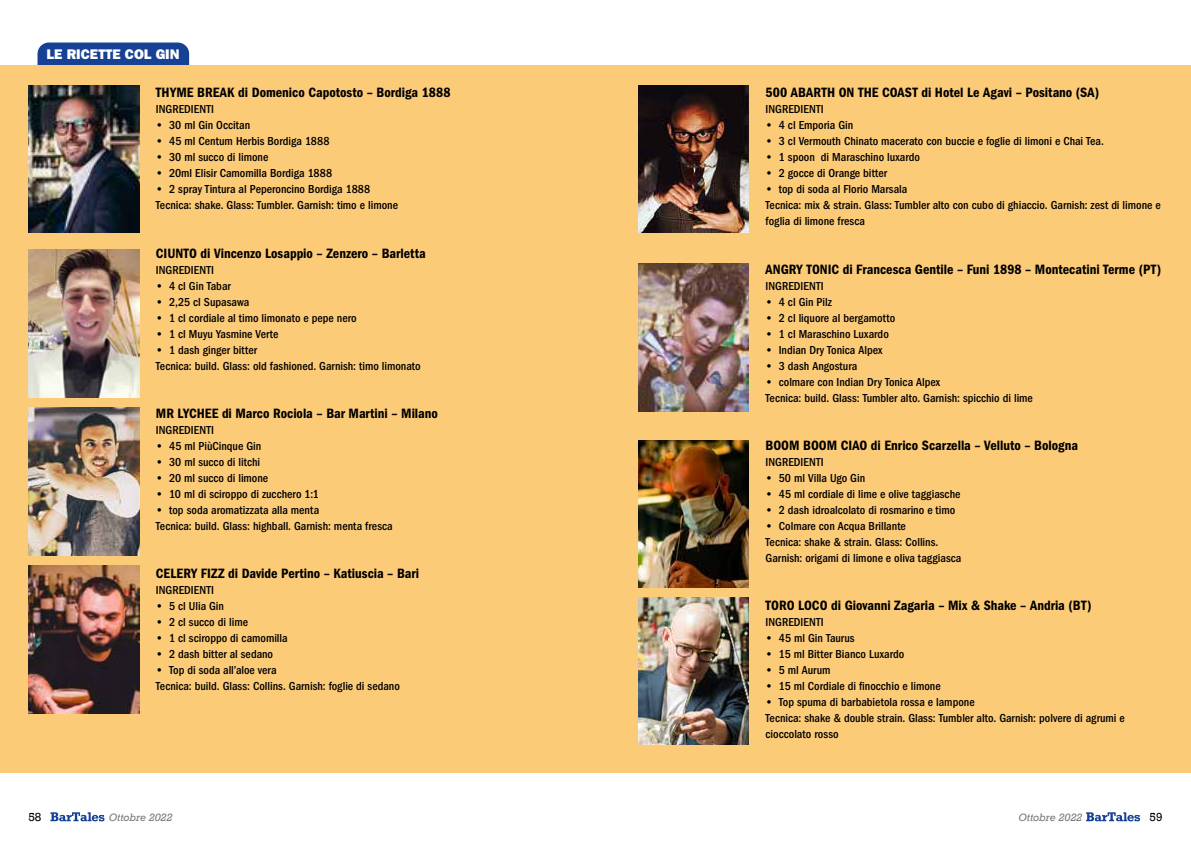
<style>
.page{position:relative;width:1191px;height:842px;background:#fff}
.page>*{position:absolute;margin:0;border:0;box-sizing:border-box;transform-origin:0 0}
.t1{font:14px "ITC Franklin Gothic Std Dm Cd";color:#000}
.t2{font:14px "ITC Franklin Gothic Std Hvy";color:#fff}
.t3{font:500 condensed 12px/16px "ITC Franklin Gothic Std";color:#000}
.t4{font:12px "Rockwell";color:#000}
.t5{font:italic 10px "Rockwell";color:#7c7b7b}
.s1{font-weight:600;font-stretch:normal}
</style>
<div class="page">
<div style="left:38px;top:43px;width:151px;height:22px;background:#164194"></div>
<div style="left:0;top:65px;width:1191px;height:708px;background:#fccb78"></div>
<img style="left:28px;top:85px;width:111px;height:148px">
<img style="left:638px;top:85px;width:111px;height:148px">
<img style="left:638px;top:264px;width:111px;height:147px">
<img style="left:638px;top:440px;width:111px;height:148px">
<img style="left:638px;top:597px;width:111px;height:148px">
<img style="left:28px;top:250px;width:111px;height:148px">
<img style="left:28px;top:408px;width:111px;height:148px">
<img style="left:28px;top:566px;width:111px;height:148px">
<svg style="left:50px;top:812px;width:54px;height:9px"></svg>
<svg style="left:1086px;top:812px;width:54px;height:9px"></svg>
<p class="t2" style="left:47px;top:46px;width:135px">LE RICETTE COL GIN</p>
<p class="t1" style="left:156px;top:85px;width:296px">THYME BREAK di Domenico Capotosto – Bordiga 1888</p>
<p class="t3" style="left:156px;top:102px;width:59px">INGREDIENTI</p>
<p class="t3" style="left:156px;top:118px;width:96px"><span class="s1">•</span> 30 ml Gin Occitan</p>
<p class="t3" style="left:156px;top:134px;width:175px"><span class="s1">•</span> 45 ml Centum Herbis Bordiga 1888</p>
<p class="t3" style="left:156px;top:150px;width:114px"><span class="s1">•</span> 30 ml succo di limone</p>
<p class="t3" style="left:156px;top:166px;width:178px"><span class="s1">•</span> 20ml Elisir Camomilla Bordiga 1888</p>
<p class="t3" style="left:156px;top:182px;width:243px"><span class="s1">•</span> 2 spray Tintura al Peperoncino Bordiga 1888<br>Tecnica: shake. Glass: Tumbler. Garnish: timo e limone</p>
<p class="t1" style="left:156px;top:245px;width:271px">CIUNTO di Vincenzo Losappio – Zenzero – Barletta</p>
<p class="t3" style="left:156px;top:262px;width:59px">INGREDIENTI</p>
<p class="t3" style="left:156px;top:278px;width:76px"><span class="s1">•</span> 4 cl Gin Tabar</p>
<p class="t3" style="left:156px;top:294px;width:95px"><span class="s1">•</span> 2,25 cl Supasawa</p>
<p class="t3" style="left:156px;top:310px;width:202px"><span class="s1">•</span> 1 cl cordiale al timo limonato e pepe nero</p>
<p class="t3" style="left:156px;top:326px;width:124px"><span class="s1">•</span> 1 cl Muyu Yasmine Verte</p>
<p class="t3" style="left:156px;top:342px;width:266px"><span class="s1">•</span> 1 dash ginger bitter<br>Tecnica: build. Glass: old fashioned. Garnish: timo limonato</p>
<p class="t1" style="left:156px;top:405px;width:283px">MR LYCHEE di Marco Rociola – Bar Martini – Milano</p>
<p class="t3" style="left:156px;top:422px;width:59px">INGREDIENTI</p>
<p class="t3" style="left:156px;top:438px;width:107px"><span class="s1">•</span> 45 ml PiùCinque Gin</p>
<p class="t3" style="left:156px;top:454px;width:106px"><span class="s1">•</span> 30 ml succo di litchi</p>
<p class="t3" style="left:156px;top:470px;width:114px"><span class="s1">•</span> 20 ml succo di limone</p>
<p class="t3" style="left:156px;top:486px;width:164px"><span class="s1">•</span> 10 ml di sciroppo di zucchero 1:1</p>
<p class="t3" style="left:156px;top:502px;width:238px"><span class="s1">•</span> top soda aromatizzata alla menta<br>Tecnica: build. Glass: highball. Garnish: menta fresca</p>
<p class="t1" style="left:156px;top:565px;width:265px">CELERY FIZZ di Davide Pertino – Katiuscia – Bari</p>
<p class="t3" style="left:156px;top:582px;width:59px">INGREDIENTI</p>
<p class="t3" style="left:156px;top:598px;width:70px"><span class="s1">•</span> 5 cl Ulia Gin</p>
<p class="t3" style="left:156px;top:614px;width:94px"><span class="s1">•</span> 2 cl succo di lime</p>
<p class="t3" style="left:156px;top:630px;width:133px"><span class="s1">•</span> 1 cl sciroppo di camomilla</p>
<p class="t3" style="left:156px;top:646px;width:119px"><span class="s1">•</span> 2 dash bitter al sedano</p>
<p class="t3" style="left:156px;top:662px;width:245px"><span class="s1">•</span> Top di soda all’aloe vera<br>Tecnica: build. Glass: Collins. Garnish: foglie di sedano</p>
<p class="t1" style="left:765px;top:85px;width:335px">500 ABARTH ON THE COAST di Hotel Le Agavi – Positano (SA)</p>
<p class="t3" style="left:765px;top:102px;width:59px">INGREDIENTI</p>
<p class="t3" style="left:765px;top:118px;width:89px"><span class="s1">•</span> 4 cl Emporia Gin</p>
<p class="t3" style="left:765px;top:134px;width:340px"><span class="s1">•</span> 3 cl Vermouth Chinato macerato con buccie e foglie di limoni e Chai Tea.</p>
<p class="t3" style="left:765px;top:150px;width:156px"><span class="s1">•</span> 1 spoon di Maraschino luxardo</p>
<p class="t3" style="left:765px;top:166px;width:123px"><span class="s1">•</span> 2 gocce di Orange bitter</p>
<p class="t3" style="left:765px;top:182px;width:397px"><span class="s1">•</span> top di soda al Florio Marsala<br>Tecnica: mix &amp; strain. Glass: Tumbler alto con cubo di ghiaccio. Garnish: zest di limone e foglia di limone fresca</p>
<p class="t1" style="left:765px;top:261px;width:397px">ANGRY TONIC di Francesca Gentile – Funi 1898 – Montecatini Terme (PT)</p>
<p class="t3" style="left:765px;top:278px;width:59px">INGREDIENTI</p>
<p class="t3" style="left:765px;top:294px;width:68px"><span class="s1">•</span> 4 cl Gin Pilz</p>
<p class="t3" style="left:765px;top:310px;width:131px"><span class="s1">•</span> 2 cl liquore al bergamotto</p>
<p class="t3" style="left:765px;top:326px;width:125px"><span class="s1">•</span> 1 cl Maraschino Luxardo</p>
<p class="t3" style="left:765px;top:342px;width:118px"><span class="s1">•</span> Indian Dry Tonica Alpex</p>
<p class="t3" style="left:765px;top:358px;width:93px"><span class="s1">•</span> 3 dash Angostura</p>
<p class="t3" style="left:765px;top:374px;width:269px"><span class="s1">•</span> colmare con Indian Dry Tonica Alpex<br>Tecnica: build. Glass: Tumbler alto. Garnish: spicchio di lime</p>
<p class="t1" style="left:765px;top:437px;width:314px">BOOM BOOM CIAO di Enrico Scarzella – Velluto – Bologna</p>
<p class="t3" style="left:765px;top:454px;width:59px">INGREDIENTI</p>
<p class="t3" style="left:765px;top:470px;width:101px"><span class="s1">•</span> 50 ml Villa Ugo Gin</p>
<p class="t3" style="left:765px;top:486px;width:196px"><span class="s1">•</span> 45 ml cordiale di lime e olive taggiasche</p>
<p class="t3" style="left:765px;top:502px;width:191px"><span class="s1">•</span> 2 dash idroalcolato di rosmarino e timo</p>
<p class="t3" style="left:765px;top:518px;width:197px"><span class="s1">•</span> Colmare con Acqua Brillante<br>Tecnica: shake &amp; strain. Glass: Collins.<br>Garnish: origami di limone e oliva taggiasca</p>
<p class="t1" style="left:765px;top:597px;width:327px">TORO LOCO di Giovanni Zagaria – Mix &amp; Shake – Andria (BT)</p>
<p class="t3" style="left:765px;top:614px;width:59px">INGREDIENTI</p>
<p class="t3" style="left:765px;top:630px;width:90px"><span class="s1">•</span> 45 ml Gin Taurus</p>
<p class="t3" style="left:765px;top:646px;width:140px"><span class="s1">•</span> 15 ml Bitter Bianco Luxardo</p>
<p class="t3" style="left:765px;top:662px;width:66px"><span class="s1">•</span> 5 ml Aurum</p>
<p class="t3" style="left:765px;top:678px;width:177px"><span class="s1">•</span> 15 ml Cordiale di finocchio e limone</p>
<p class="t3" style="left:765px;top:694px;width:361px"><span class="s1">•</span> Top spuma di barbabietola rossa e lampone<br>Tecnica: shake &amp; double strain. Glass: Tumbler alto. Garnish: polvere di agrumi e cioccolato rosso</p>
<p class="t4" style="left:28px;top:810px;width:15px">58</p>
<p class="t5" style="left:109px;top:811px;width:65px">Ottobre 2022</p>
<p class="t5" style="left:1018px;top:811px;width:65px">Ottobre 2022</p>
<p class="t4" style="left:1149px;top:810px;width:15px">59</p>
</div>
